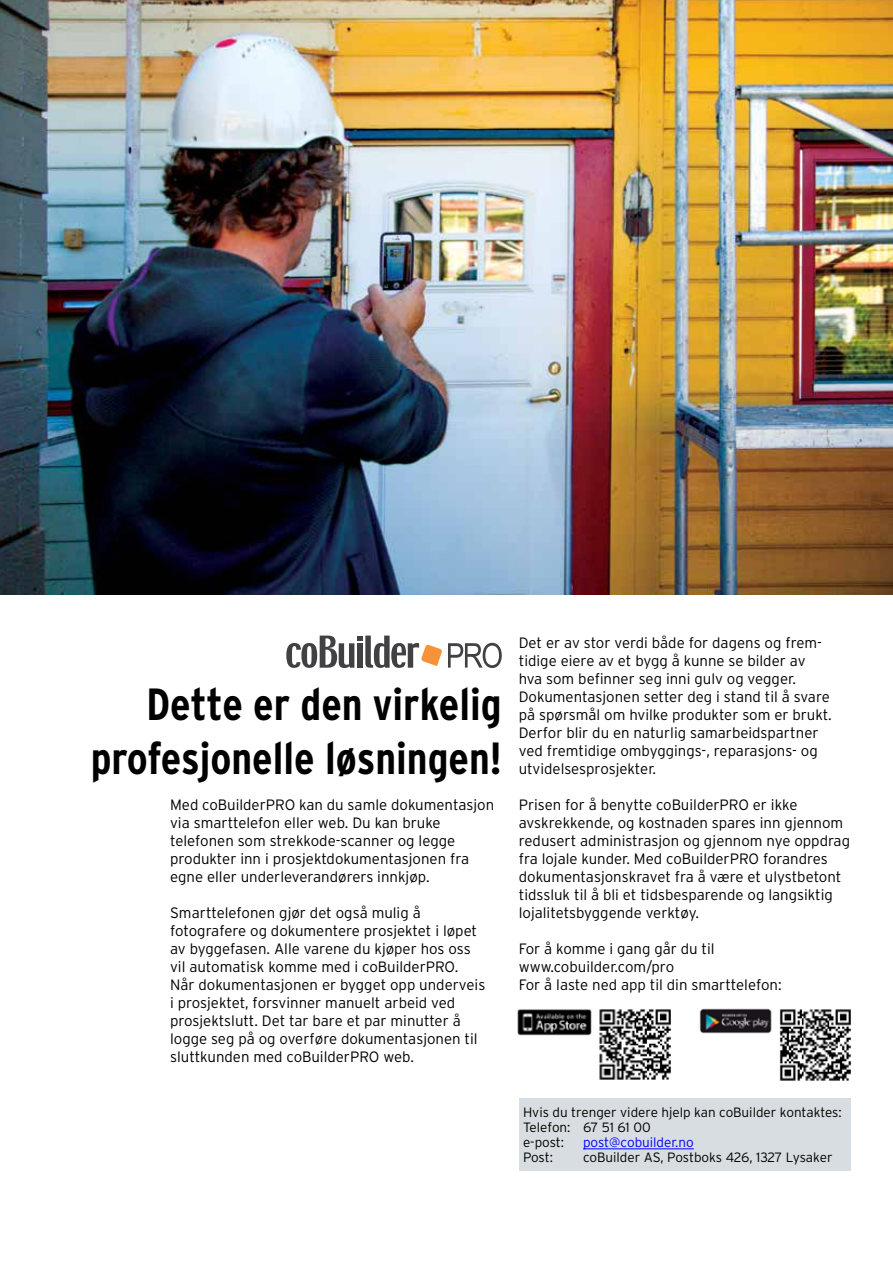
<style>
.page{position:relative;width:893px;height:1263px;background:#fff}
.page>*{position:absolute;margin:0;border:0;box-sizing:border-box;transform-origin:0 0}
.t1{font:700 condensed 45px/54px "Interstate";color:#000;text-align:right}
.t2{font:300 15px/18px "Interstate";color:#000}
.t3{font:300 13.5px/15px "Interstate";color:#000}
.t4{font:300 13.5px "Interstate";color:#00f}
</style>
<div class="page">
<img style="left:0;top:0;width:893px;height:594px">
<div style="left:519px;top:1098px;width:331px;height:72px;background:#d7dde0"></div>
<hr style="left:583px;top:1148px;width:111px;height:1px;background:#00f">
<img style="left:599px;top:1009px;width:72px;height:71px">
<img style="left:779px;top:1009px;width:71px;height:71px">
<svg style="left:286px;top:636px;width:156px;height:32px"></svg>
<svg style="left:448px;top:643px;width:54px;height:25px"></svg>
<img style="left:517px;top:1009px;width:75px;height:27px">
<img style="left:699px;top:1008px;width:73px;height:26px">
<h1 class="t1" style="left:91px;top:677px;width:413px">Dette er den virkelig profesjonelle løsningen!</h1>
<p class="t2" style="left:170px;top:796px;width:326px">Med coBuilderPRO kan du samle dokumentasjon via smarttelefon eller web. Du kan bruke telefonen som strekkode-scanner og legge produkter inn i prosjektdokumentasjonen fra egne eller underleverandørers innkjøp.</p>
<p class="t2" style="left:170px;top:904px;width:317px">Smarttelefonen gjør det også mulig å fotografere og dokumentere prosjektet i løpet av byggefasen. Alle varene du kjøper hos oss vil automatisk komme med i coBuilderPRO.<br>Når dokumentasjonen er bygget opp underveis i prosjektet, forsvinner manuelt arbeid ved prosjektslutt. Det tar bare et par minutter å logge seg på og overføre dokumentasjonen til sluttkunden med coBuilderPRO web.</p>
<p class="t2" style="left:519px;top:634px;width:315px">Det er av stor verdi både for dagens og frem&shy;tidige eiere av et bygg å kunne se bilder av hva som befinner seg inni gulv og vegger.<br>Dokumentasjonen setter deg i stand til å svare på spørsmål om hvilke produkter som er brukt.<br>Derfor blir du en naturlig samarbeidspartner ved fremtidige ombyggings-, reparasjons- og utvidelsesprosjekter.</p>
<p class="t2" style="left:519px;top:796px;width:333px">Prisen for å benytte coBuilderPRO er ikke avskrekkende, og kostnaden spares inn gjennom redusert administrasjon og gjennom nye oppdrag fra lojale kunder. Med coBuilderPRO forandres dokumentasjonskravet fra å være et ulystbetont tidssluk til å bli et tidsbesparende og langsiktig lojalitetsbyggende verktøy.</p>
<p class="t2" style="left:519px;top:940px;width:264px">For å komme i gang går du til www.cobuilder.com/pro<br>For å laste ned app til din smarttelefon:</p>
<p class="t3" style="left:523px;top:1105px;width:320px">Hvis du trenger videre hjelp kan coBuilder kontaktes:<br>Telefon: 67 51 61 00<br>e-post:</p>
<p class="t4" style="left:583px;top:1134px;width:112px">post@cobuilder.no</p>
<p class="t3" style="left:523px;top:1150px;width:31px">Post:</p>
<p class="t3" style="left:583px;top:1150px;width:251px">coBuilder AS, Postboks 426, 1327 Lysaker</p>
</div>
